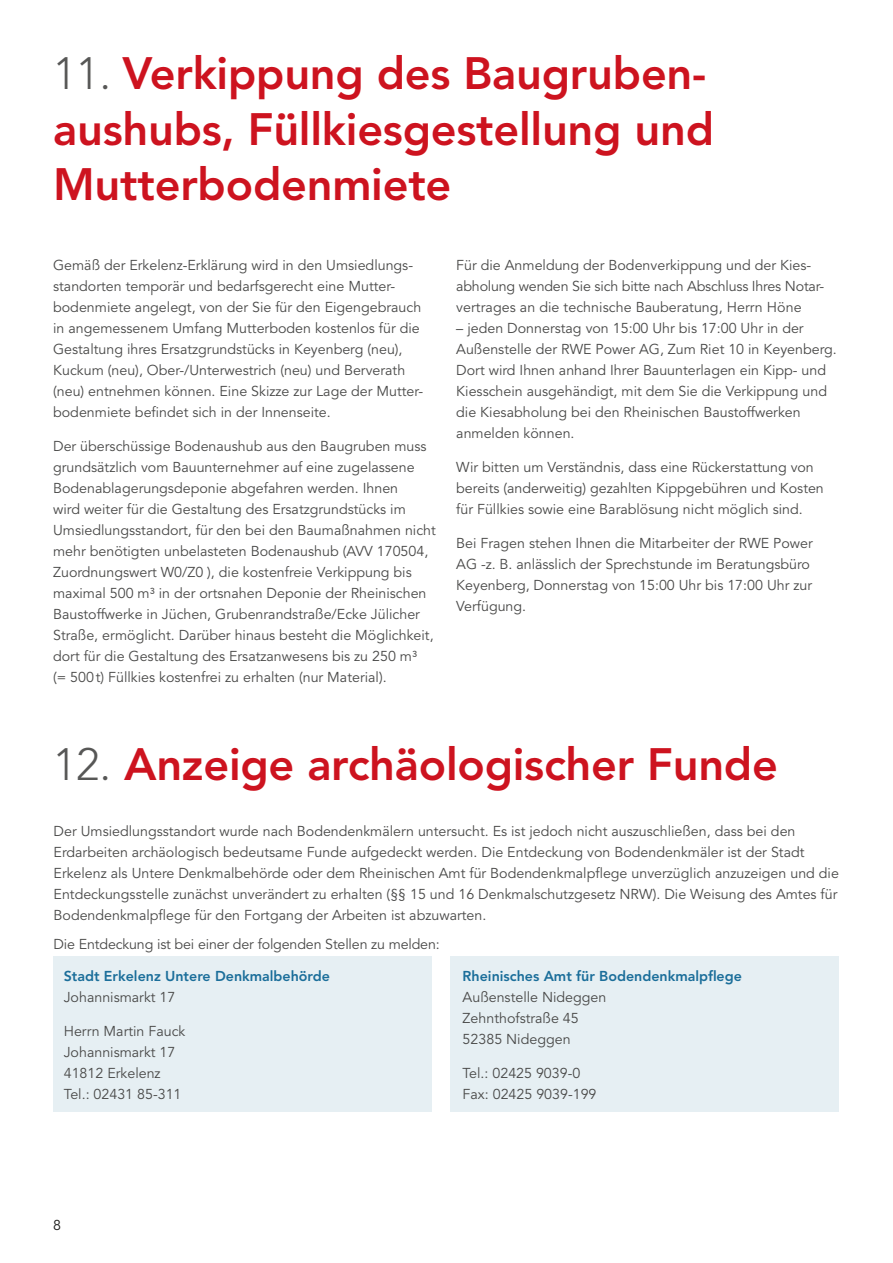
<style>
.page{position:relative;width:893px;height:1263px;background:#fff}
.page>*{position:absolute;margin:0;border:0;box-sizing:border-box;transform-origin:0 0}
.Head_1{font:800 45px/55.5px "Avenir";letter-spacing:-.005em;color:#cd131f}
.Fließtext{font:14.25px/21px "Avenir";color:#494948}
.Fließtext-2{font:800 14.25px/21px "Avenir";color:#1b6e9a}
.t1{font:14.25px "Avenir";color:#1b1b1a}
.s1{font-weight:300;color:#575756}
.s2{font-weight:400;color:#494948}
.s3{font-weight:800;color:#1b6e9a}
</style>
<div class="page">
<div style="left:450px;top:957px;width:389px;height:155px;background:#e6eff3"></div>
<div style="left:53px;top:957px;width:379px;height:155px;background:#e6eff3"></div>
<p class="Head_1" style="left:53px;top:46px;width:662px"><span class="s1">11.</span> Verkippung des Baugruben&shy;aushubs, Füllkiesgestellung und<br>Mutterbodenmiete</p>
<p class="Fließtext" style="left:53px;top:255px;width:372px">Gemäß der Erkelenz-Erklärung wird in den Umsiedlungs&shy;standorten temporär und bedarfsgerecht eine Mutter&shy;bodenmiete angelegt, von der Sie für den Eigengebrauch in angemessenem Umfang Mutterboden kostenlos für die Gestaltung ihres Ersatzgrundstücks in Keyenberg (neu), Kuckum (neu), Ober-/Unterwestrich (neu) und Berverath (neu) entnehmen können. Eine Skizze zur Lage der Mutter&shy;bodenmiete befindet sich in der Innenseite.</p>
<p class="Fließtext" style="left:53px;top:436px;width:384px">Der überschüssige Bodenaushub aus den Baugruben muss grundsätzlich vom Bauunternehmer auf eine zugelassene Bodenablagerungsdeponie abgefahren werden. Ihnen<br>wird weiter für die Gestaltung des Ersatzgrundstücks im Umsiedlungsstandort, für den bei den Baumaßnahmen nicht mehr benötigten unbelasteten Bodenaushub (AVV 170504, Zuordnungswert W0/Z0 ), die kostenfreie Verkippung bis maximal 500 m³ in der ortsnahen Deponie der Rheinischen Baustoffwerke in Jüchen, Grubenrandstraße/Ecke Jülicher Straße, ermöglicht. Darüber hinaus besteht die Möglichkeit, dort für die Gestaltung des Ersatzanwesens bis zu 250 m³<br>(= 500t) Füllkies kostenfrei zu erhalten (nur Material).</p>
<p class="Fließtext" style="left:456px;top:255px;width:368px">Für die Anmeldung der Bodenverkippung und der Kies&shy;abholung wenden Sie sich bitte nach Abschluss Ihres Notar&shy;vertrages an die technische Bauberatung, Herrn Höne</p>
<p class="Fließtext" style="left:456px;top:318px;width:382px">– jeden Donnerstag von 15:00 Uhr bis 17:00 Uhr in der Außenstelle der RWE Power AG, Zum Riet 10 in Keyenberg.<br>Dort wird Ihnen anhand Ihrer Bauunterlagen ein Kipp- und Kiesschein ausgehändigt, mit dem Sie die Verkippung und die Kiesabholung bei den Rheinischen Baustoffwerken anmelden können.</p>
<p class="Fließtext" style="left:456px;top:457px;width:369px">Wir bitten um Verständnis, dass eine Rückerstattung von bereits (anderweitig) gezahlten Kippgebühren und Kosten für Füllkies sowie eine Barablösung nicht möglich sind.</p>
<p class="Fließtext" style="left:456px;top:533px;width:358px">Bei Fragen stehen Ihnen die Mitarbeiter der RWE Power AG -z. B. anlässlich der Sprechstunde im Beratungsbüro Keyenberg, Donnerstag von 15:00 Uhr bis 17:00 Uhr zur Verfügung.</p>
<p class="Head_1" style="left:53px;top:737px;width:726px"><span class="s1">12.</span> Anzeige archäologischer Funde</p>
<p class="Fließtext" style="left:54px;top:821px;width:787px">Der Umsiedlungsstandort wurde nach Bodendenkmälern untersucht. Es ist jedoch nicht auszuschließen, dass bei den Erdarbeiten archäologisch bedeutsame Funde aufgedeckt werden. Die Entdeckung von Bodendenkmäler ist der Stadt Erkelenz als Untere Denkmalbehörde oder dem Rheinischen Amt für Bodendenkmalpflege unverzüglich anzuzeigen und die Entdeckungsstelle zunächst unverändert zu erhalten (§§ 15 und 16 Denkmalschutzgesetz NRW). Die Weisung des Amtes für Bodendenkmalpflege für den Fortgang der Arbeiten ist abzuwarten.</p>
<p class="Fließtext" style="left:54px;top:934px;width:388px">Die Entdeckung ist bei einer der folgenden Stellen zu melden:</p>
<p class="Fließtext-2" style="left:64px;top:965px;width:268px">Stadt Erkelenz Untere Denkmalbehörde<br><span class="s2">Johannismarkt 17</span></p>
<p class="Fließtext" style="left:64px;top:1021px;width:123px">Herrn Martin Fauck<br>Johannismarkt 17<br>41812 Erkelenz<br>Tel.: 02431 85-311</p>
<p class="Fließtext" style="left:463px;top:966px;width:281px"><span class="s3">Rheinisches Amt für Bodendenkmalpflege<br></span>Außenstelle Nideggen<br>Zehnthofstraße 45<br>52385 Nideggen</p>
<p class="Fließtext" style="left:463px;top:1063px;width:135px">Tel.: 02425 9039-0<br>Fax: 02425 9039-199</p>
<p class="t1" style="left:53px;top:1217px;width:9px">8</p>
</div>
